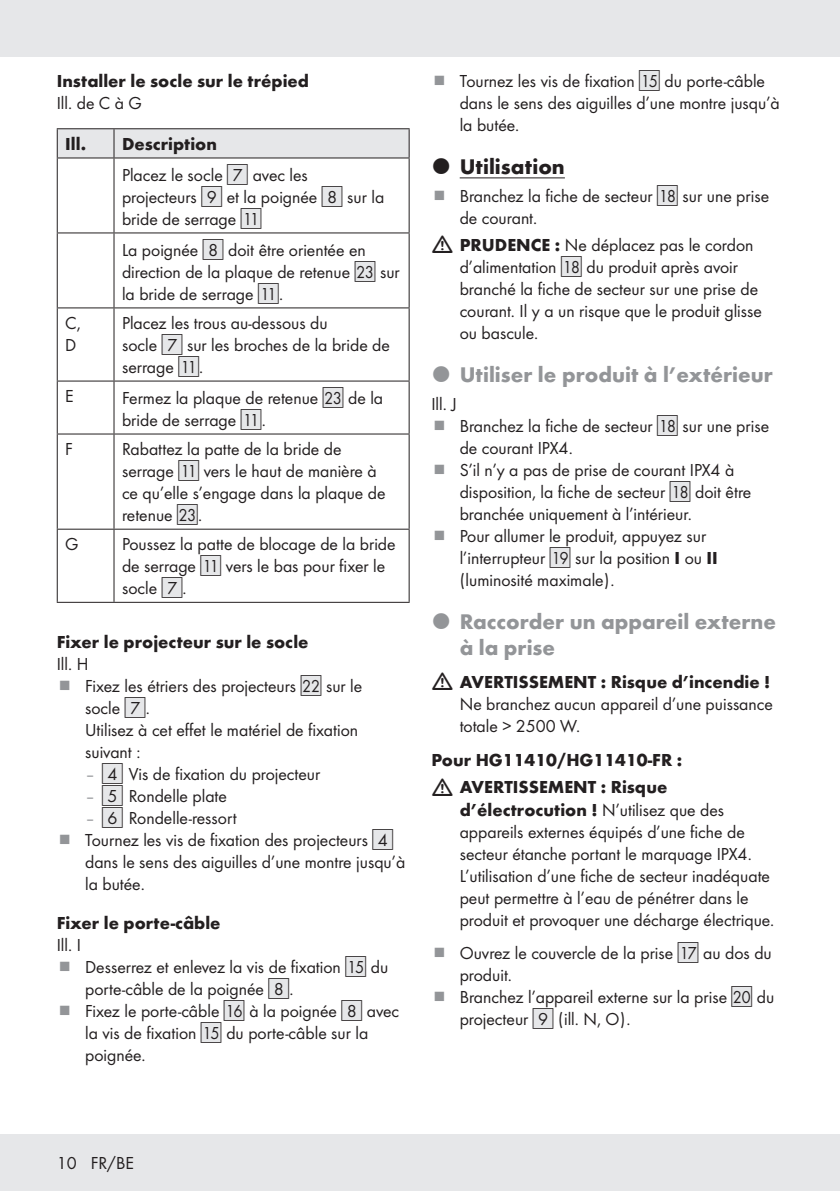
<style>
.page{position:relative;width:840px;height:1191px;background:#fff}
.page>*{position:absolute;margin:0;border:0;box-sizing:border-box;transform-origin:0 0}
.t1{font:700 22px/26px "Futura";color:#939598}
.t2{font:700 22px "Futura";color:#231f20}
.Body{font:18px/22px "Futura Boo";color:#231f20}
.Headline-03_SB__Power_Tools{font:700 18px "Futura";color:#231f20}
.Indent{font:18px/22px "Futura Boo";color:#231f20}
.Body_SB{font:700 18px "Futura";color:#231f20}
.Headline__Table{font:700 18px "Futura";color:#231f20}
.Body__Table{font:18px/22px "Futura Boo";color:#231f20}
.s1{font-family:"IMP Lidl Num Box";font-size:15.8px;color:#e6e7e9}
.s2{font-family:"IMP Lidl Num Box";font-size:15.8px}
.s3{color:#939598}
.s4{font-family:"Futura";font-weight:700}
</style>
<div class="page">
<div style="left:0;top:1134px;width:839px;height:57px;background:#e6e7e9"></div>
<div style="left:0;top:0;width:839px;height:57px;background:#e6e7e9"></div>
<hr style="left:57px;top:128px;width:57px;height:1px;background:#231f20">
<hr style="left:114px;top:128px;width:295px;height:1px;background:#231f20">
<div style="left:57px;top:129px;width:352px;height:28px;background:#e6e7e9"></div>
<hr style="left:57px;top:157px;width:57px;height:1px;background:#231f20">
<hr style="left:57px;top:158px;width:1px;height:74px;background:#231f20">
<hr style="left:114px;top:157px;width:295px;height:1px;background:#231f20">
<hr style="left:113px;top:158px;width:1px;height:74px;background:#231f20">
<hr style="left:408px;top:158px;width:1px;height:74px;background:#231f20">
<hr style="left:57px;top:232px;width:57px;height:1px;background:#231f20">
<hr style="left:57px;top:233px;width:1px;height:74px;background:#231f20">
<hr style="left:114px;top:232px;width:295px;height:1px;background:#231f20">
<hr style="left:113px;top:233px;width:1px;height:74px;background:#231f20">
<hr style="left:408px;top:233px;width:1px;height:74px;background:#231f20">
<hr style="left:57px;top:307px;width:57px;height:1px;background:#231f20">
<hr style="left:57px;top:308px;width:1px;height:72px;background:#231f20">
<hr style="left:114px;top:307px;width:295px;height:1px;background:#231f20">
<hr style="left:113px;top:308px;width:1px;height:72px;background:#231f20">
<hr style="left:408px;top:308px;width:1px;height:72px;background:#231f20">
<hr style="left:57px;top:380px;width:57px;height:1px;background:#231f20">
<hr style="left:57px;top:381px;width:1px;height:52px;background:#231f20">
<hr style="left:114px;top:380px;width:295px;height:1px;background:#231f20">
<hr style="left:113px;top:381px;width:1px;height:52px;background:#231f20">
<hr style="left:408px;top:381px;width:1px;height:52px;background:#231f20">
<hr style="left:57px;top:433px;width:57px;height:1px;background:#231f20">
<hr style="left:57px;top:434px;width:1px;height:94px;background:#231f20">
<hr style="left:114px;top:433px;width:295px;height:1px;background:#231f20">
<hr style="left:113px;top:434px;width:1px;height:94px;background:#231f20">
<hr style="left:408px;top:434px;width:1px;height:94px;background:#231f20">
<hr style="left:57px;top:528px;width:57px;height:1px;background:#231f20">
<hr style="left:57px;top:529px;width:1px;height:73px;background:#231f20">
<hr style="left:114px;top:528px;width:295px;height:1px;background:#231f20">
<hr style="left:113px;top:529px;width:1px;height:73px;background:#231f20">
<hr style="left:408px;top:529px;width:1px;height:73px;background:#231f20">
<hr style="left:57px;top:602px;width:57px;height:1px;background:#231f20">
<hr style="left:114px;top:602px;width:295px;height:1px;background:#231f20">
<hr style="left:459px;top:177px;width:105px;height:1px;background:#231f20">
<p class="Headline-03_SB__Power_Tools" style="left:57px;top:68px;width:253px">Installer le socle sur le trépied</p>
<p class="Body" style="left:57px;top:91px;width:87px">Ill. de C à G</p>
<p class="Headline__Table" style="left:65px;top:131px;width:23px">Ill.</p>
<p class="Headline__Table" style="left:122px;top:131px;width:96px">Description</p>
<p class="Body" style="left:122px;top:163px;width:263px">Placez le socle <span class="s1">[</span><span class="s2">7]</span> avec les projecteurs <span class="s1">[</span><span class="s2">9]</span> et la poignée <span class="s1">[</span><span class="s2">8]</span> sur la bride de serrage <span class="s1">[</span><span class="s2">11]</span></p>
<p class="Body" style="left:122px;top:238px;width:279px">La poignée <span class="s1">[</span><span class="s2">8]</span> doit être orientée en direction de la plaque de retenue <span class="s1">[</span><span class="s2">23]</span> sur la bride de serrage <span class="s1">[</span><span class="s2">11]</span>.</p>
<p class="Body__Table" style="left:65px;top:311px;width:17px">C,<br>D</p>
<p class="Body" style="left:122px;top:311px;width:269px">Placez les trous au-dessous du<br>socle <span class="s1">[</span><span class="s2">7]</span> sur les broches de la bride de serrage <span class="s1">[</span><span class="s2">11]</span>.</p>
<p class="Body__Table" style="left:65px;top:384px;width:10px">E</p>
<p class="Body" style="left:122px;top:386px;width:262px">Fermez la plaque de retenue <span class="s1">[</span><span class="s2">23]</span> de la bride de serrage <span class="s1">[</span><span class="s2">11]</span>.</p>
<p class="Body__Table" style="left:65px;top:437px;width:9px">F</p>
<p class="Body" style="left:122px;top:437px;width:265px">Rabattez la patte de la bride de serrage <span class="s1">[</span><span class="s2">11]</span> vers le haut de manière à ce qu’elle s’engage dans la plaque de retenue <span class="s1">[</span><span class="s2">23]</span>.</p>
<p class="Body__Table" style="left:65px;top:532px;width:15px">G</p>
<p class="Body" style="left:122px;top:532px;width:275px">Poussez la patte de blocage de la bride de serrage <span class="s1">[</span><span class="s2">11]</span> vers le bas pour fixer le socle <span class="s1">[</span><span class="s2">7]</span>.</p>
<p class="Headline-03_SB__Power_Tools" style="left:57px;top:628px;width:253px">Fixer le projecteur sur le socle</p>
<p class="Body" style="left:57px;top:651px;width:33px">Ill. H</p>
<p class="Body" style="left:85px;top:673px;width:278px">Fixez les étriers des projecteurs <span class="s1">[</span><span class="s2">22]</span> sur le socle <span class="s1">[</span><span class="s2">7]</span>.</p>
<p class="Indent" style="left:85px;top:717px;width:274px">Utilisez à cet effet le matériel de fixation suivant :</p>
<p class="Body" style="left:85px;top:761px;width:236px"><span class="s3">–</span> <span class="s1">[</span><span class="s2">4]</span> Vis de fixation du projecteur</p>
<p class="Body" style="left:85px;top:783px;width:143px"><span class="s3">–</span> <span class="s1">[</span><span class="s2">5]</span> Rondelle plate</p>
<p class="Body" style="left:85px;top:805px;width:153px"><span class="s3">–</span> <span class="s1">[</span><span class="s2">6]</span> Rondelle-ressort</p>
<p class="Body" style="left:85px;top:827px;width:321px">Tournez les vis de fixation des projecteurs <span class="s1">[</span><span class="s2">4] </span>dans le sens des aiguilles d’une montre jusqu’à la butée.</p>
<p class="Headline-03_SB__Power_Tools" style="left:57px;top:909px;width:165px">Fixer le porte-câble</p>
<p class="Body" style="left:57px;top:932px;width:26px">Ill. I</p>
<p class="Body" style="left:85px;top:954px;width:304px">Desserrez et enlevez la vis de fixation <span class="s1">[</span><span class="s2">15]</span> du porte-câble de la poignée <span class="s1">[</span><span class="s2">8]</span>.</p>
<p class="Body" style="left:85px;top:998px;width:315px">Fixez le porte-câble <span class="s1">[</span><span class="s2">16]</span> à la poignée <span class="s1">[</span><span class="s2">8]</span> avec la vis de fixation <span class="s1">[</span><span class="s2">15]</span> du porte-câble sur la poignée.</p>
<p class="Body" style="left:459px;top:69px;width:321px">Tournez les vis de fixation <span class="s1">[</span><span class="s2">15]</span> du porte-câble dans le sens des aiguilles d’une montre jusqu’à la butée.</p>
<p class="t2" style="left:459px;top:150px;width:107px">Utilisation</p>
<p class="Body" style="left:459px;top:184px;width:311px">Branchez la fiche de secteur <span class="s1">[</span><span class="s2">18]</span> sur une prise de courant.</p>
<p class="Body" style="left:459px;top:233px;width:303px"><span class="s4">PRUDENCE :</span> Ne déplacez pas le cordon d’alimentation <span class="s1">[</span><span class="s2">18]</span> du produit après avoir branché la fiche de secteur sur une prise de courant. Il y a un risque que le produit glisse ou bascule.</p>
<p class="t1" style="left:459px;top:360px;width:314px">Utiliser le produit à l’extérieur</p>
<p class="Body" style="left:431px;top:392px;width:27px">Ill. J</p>
<p class="Body" style="left:459px;top:414px;width:311px">Branchez la fiche de secteur <span class="s1">[</span><span class="s2">18]</span> sur une prise de courant IPX4.</p>
<p class="Body" style="left:459px;top:458px;width:293px">S’il n’y a pas de prise de courant IPX4 à disposition, la fiche de secteur <span class="s1">[</span><span class="s2">18]</span> doit être branchée uniquement à l’intérieur.</p>
<p class="Body" style="left:459px;top:524px;width:259px">Pour allumer le produit, appuyez sur l’interrupteur <span class="s1">[</span><span class="s2">19]</span> sur la position <span class="s4">I</span> ou <span class="s4">II </span>(luminosité maximale).</p>
<p class="t1" style="left:459px;top:607px;width:317px">Raccorder un appareil externe à la prise</p>
<p class="Body" style="left:459px;top:670px;width:314px"><span class="s4">AVERTISSEMENT : Risque d’incendie !<br></span>Ne branchez aucun appareil d’une puissance totale &gt; 2500 W.</p>
<p class="Body_SB" style="left:431px;top:746px;width:252px">Pour HG11410/HG11410-FR :</p>
<p class="Body" style="left:459px;top:775px;width:314px"><span class="s4">AVERTISSEMENT : Risque d’électrocution !</span> N’utilisez que des appareils externes équipés d’une fiche de secteur étanche portant le marquage IPX4.<br>L’utilisation d’une fiche de secteur inadéquate peut permettre à l’eau de pénétrer dans le produit et provoquer une décharge électrique.</p>
<p class="Body" style="left:459px;top:941px;width:313px">Ouvrez le couvercle de la prise <span class="s1">[</span><span class="s2">17]</span> au dos du produit.</p>
<p class="Body" style="left:459px;top:985px;width:316px">Branchez l’appareil externe sur la prise <span class="s1">[</span><span class="s2">20]</span> du projecteur <span class="s1">[</span><span class="s2">9]</span> (ill. N, O).</p>
<p class="Body" style="left:57px;top:1151px;width:79px">10 FR/BE</p>
</div>
